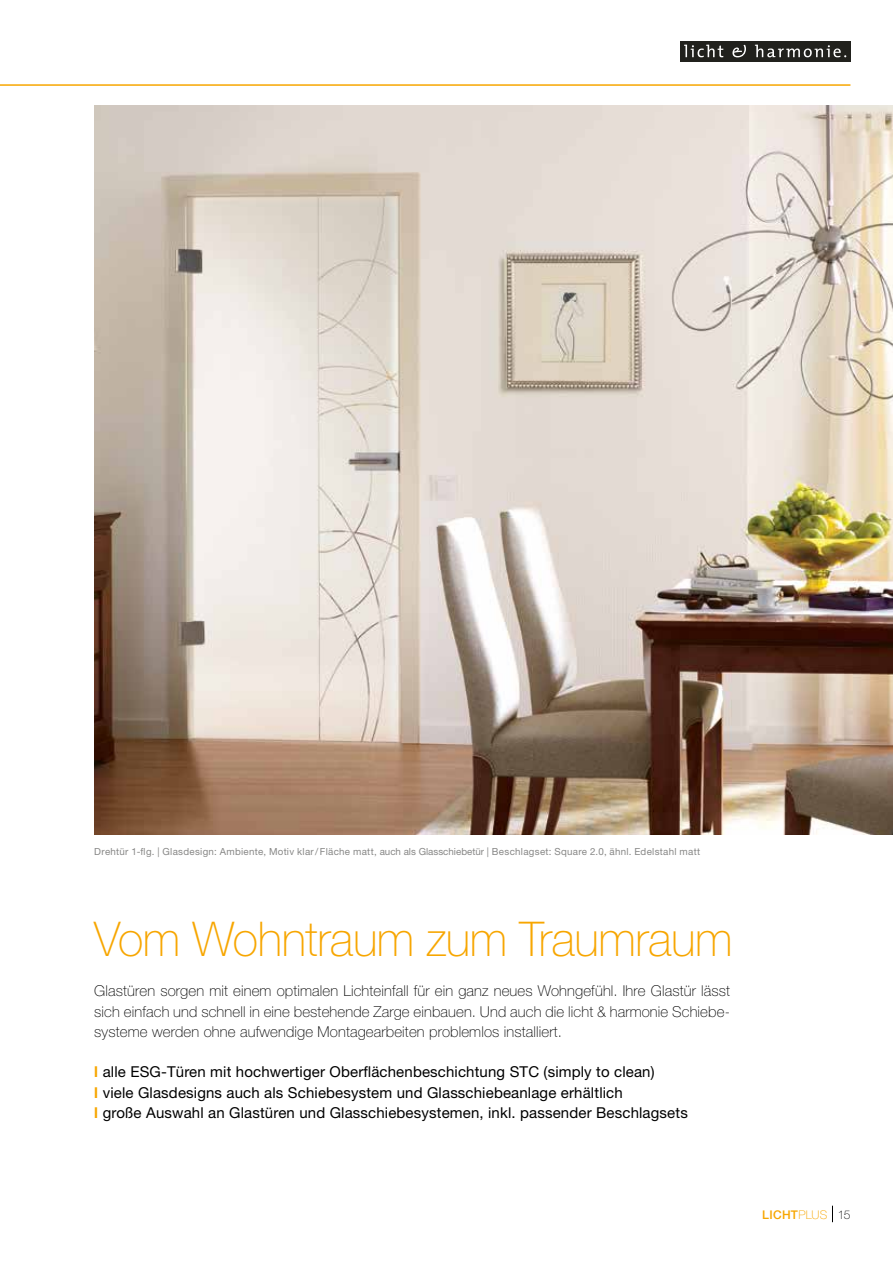
<style>
.page{position:relative;width:893px;height:1263px;background:#fff}
.page>*{position:absolute;margin:0;border:0;box-sizing:border-box;transform-origin:0 0}
.t1{font:100 48px "Helvetica Neue LT";letter-spacing:-.01em;color:#f7a600}
.t2{font:100 15px/20.2px "Helvetica Neue LT";letter-spacing:.01em;color:#000;text-align:justify}
.t3{font:15px/20.2px "Helvetica Neue LT";letter-spacing:.01em;color:#000}
.t4{font:500 12px "Helvetica Neue LT";letter-spacing:.025em;color:#f7a600}
.t5{font:9.75px "Helvetica Neue LT";letter-spacing:.03em;color:#878786}
.s1{font-weight:700;color:#f7a600}
.s2{font-weight:100}
.s3{font-weight:100;color:#000}
</style>
<div class="page">
<img style="left:94px;top:105px;width:799px;height:729px">
<hr style="left:0;top:84px;width:850px;height:2px;background:#f7a600">
<div style="left:680px;top:41px;width:170px;height:20px;background:#21211d"></div>
<svg style="left:684px;top:45px;width:39px;height:12px"></svg>
<svg style="left:732px;top:45px;width:14px;height:12px"></svg>
<svg style="left:755px;top:45px;width:91px;height:12px"></svg>
<svg style="left:832px;top:1206px;width:1px;height:16px"></svg>
<p class="t5" style="left:94px;top:845px;width:608px">Drehtür 1-flg. | Glasdesign: Ambiente, Motiv klar / Fläche matt, auch als Glasschiebetür | Beschlagset: Square 2.0, ähnl. Edelstahl matt</p>
<h1 class="t1" style="left:94px;top:911px;width:640px">Vom Wohntraum zum Traumraum</h1>
<p class="t2" style="left:94px;top:981px;width:637px">Glastüren sorgen mit einem optimalen Lichteinfall für ein ganz neues Wohngefühl. Ihre Glastür lässt sich einfach und schnell in eine bestehende Zarge einbauen. Und auch die licht &amp; harmonie Schiebe&shy;systeme werden ohne aufwendige Montagearbeiten problemlos installiert.</p>
<p class="t3" style="left:94px;top:1062px;width:595px"><span class="s1">l</span> alle ESG-Türen mit hochwertiger Oberflächenbeschichtung STC (simply to clean)<br><span class="s1">l</span> viele Glasdesigns auch als Schiebesystem und Glasschiebeanlage erhältlich<br><span class="s1">l</span> große Auswahl an Glastüren und Glasschiebesystemen, inkl. passender Beschlagsets</p>
<p class="t4" style="left:762px;top:1208px;width:90px">LICHT<span class="s2">PLUS</span> <span class="s3">15</span></p>
</div>
